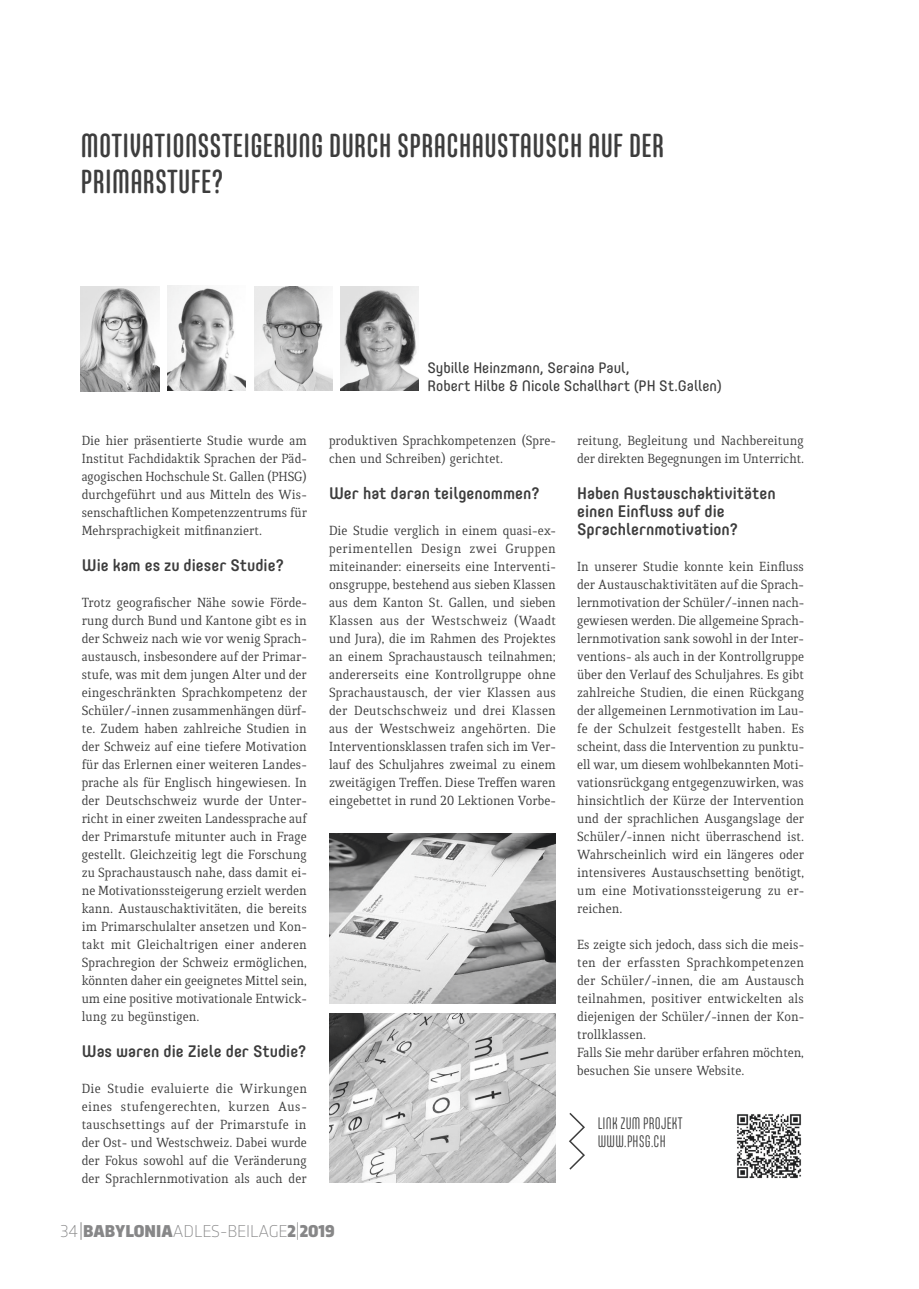
<style>
.page{position:relative;width:919px;height:1289px;background:#fff}
.page>*{position:absolute;margin:0;border:0;box-sizing:border-box;transform-origin:0 0}
.t1{font:500 33px/36px "Core Mellow 59 Cp";letter-spacing:.01em;color:#3d3d3d}
.t2{font:200 18px "Trasandina";color:#878788}
.t3{font:500 16.5px/18px "Core Mellow 55";color:#3d3d3d}
.t4{font:300 16.5px/18px "Core Mellow 39 Cp";letter-spacing:.01em;color:#3d3d3d}
.t5{font:15px/18px "Core Mellow 45";color:#3d3d3d}
.t6{font:14.25px/18px "Quiroga Serif Pro";color:#3d3d3d;text-align:justify}
.s1{font-weight:300}
.s2{font-weight:900}
</style>
<div class="page">
<img style="left:81px;top:286px;width:78px;height:105px">
<img style="left:167px;top:286px;width:79px;height:104px">
<img style="left:254px;top:286px;width:78px;height:104px">
<img style="left:340px;top:286px;width:79px;height:104px">
<img style="left:329px;top:833px;width:227px;height:170px">
<img style="left:329px;top:1013px;width:227px;height:169px">
<svg style="left:569px;top:1113px;width:16px;height:57px"></svg>
<img style="left:737px;top:1114px;width:64px;height:65px">
<h1 class="t1" style="left:81px;top:126px;width:584px">MOTIVATIONSSTEIGERUNG DURCH SPRACHAUSTAUSCH AUF DER<br>PRIMARSTUFE?</h1>
<p class="t6" style="left:82px;top:431px;width:227px">Die hier präsentierte Studie wurde am Institut Fachdidaktik Sprachen der Päd&shy;agogischen Hochschule St. Gallen (PHSG) durchgeführt und aus Mitteln des Wis&shy;senschaftlichen Kompetenzzentrums für Mehrsprachigkeit mitfinanziert.</p>
<p class="t3" style="left:82px;top:555px;width:203px">Wie kam es zu dieser Studie?</p>
<p class="t6" style="left:82px;top:593px;width:227px">Trotz geografischer Nähe sowie Förde&shy;rung durch Bund und Kantone gibt es in der Schweiz nach wie vor wenig Sprach&shy;austausch, insbesondere auf der Primar&shy;stufe, was mit dem jungen Alter und der eingeschränkten Sprachkompetenz der Schüler/-innen zusammenhängen dürf&shy;te. Zudem haben zahlreiche Studien in der Schweiz auf eine tiefere Motivation für das Erlernen einer weiteren Landes&shy;prache als für Englisch hingewiesen. In der Deutschschweiz wurde der Unter&shy;richt in einer zweiten Landessprache auf der Primarstufe mitunter auch in Frage gestellt. Gleichzeitig legt die Forschung zu Sprachaustausch nahe, dass damit ei&shy;ne Motivationssteigerung erzielt werden kann. Austauschaktivitäten, die bereits im Primarschulalter ansetzen und Kon&shy;takt mit Gleichaltrigen einer anderen Sprachregion der Schweiz ermöglichen, könnten daher ein geeignetes Mittel sein, um eine positive motivationale Entwick&shy;lung zu begünstigen.</p>
<p class="t3" style="left:82px;top:1041px;width:226px">Was waren die Ziele der Studie?</p>
<p class="t6" style="left:82px;top:1079px;width:227px">Die Studie evaluierte die Wirkungen eines stufengerechten, kurzen Aus&shy;tauschsettings auf der Primarstufe in der Ost- und Westschweiz. Dabei wurde der Fokus sowohl auf die Veränderung der Sprachlernmotivation als auch der</p>
<p class="t5" style="left:427px;top:358px;width:296px">Sybille Heinzmann, Seraina Paul,<br>Robert Hilbe &amp; Nicole Schallhart (PH St.Gallen)</p>
<p class="t6" style="left:329px;top:431px;width:228px">produktiven Sprachkompetenzen (Spre&shy;chen und Schreiben) gerichtet.</p>
<p class="t3" style="left:329px;top:483px;width:212px">Wer hat daran teilgenommen?</p>
<p class="t6" style="left:329px;top:521px;width:228px">Die Studie verglich in einem quasi-ex&shy;perimentellen Design zwei Gruppen miteinander: einerseits eine Interventi&shy;onsgruppe, bestehend aus sieben Klassen aus dem Kanton St. Gallen, und sieben Klassen aus der Westschweiz (Waadt und Jura), die im Rahmen des Projektes an einem Sprachaustausch teilnahmen; andererseits eine Kontrollgruppe ohne Sprachaustausch, der vier Klassen aus der Deutschschweiz und drei Klassen aus der Westschweiz angehörten. Die Interventionsklassen trafen sich im Ver&shy;lauf des Schuljahres zweimal zu einem zweitägigen Treffen. Diese Treffen waren eingebettet in rund 20 Lektionen Vorbe-</p>
<p class="t6" style="left:577px;top:431px;width:228px">reitung, Begleitung und Nachbereitung der direkten Begegnungen im Unterricht.</p>
<p class="t3" style="left:577px;top:483px;width:200px">Haben Austauschaktivitäten einen Einfluss auf die<br>Sprachlernmotivation?</p>
<p class="t6" style="left:577px;top:557px;width:228px">In unserer Studie konnte kein Einfluss der Austauschaktivitäten auf die Sprach&shy;lernmotivation der Schüler/-innen nach&shy;gewiesen werden. Die allgemeine Sprach&shy;lernmotivation sank sowohl in der Inter&shy;ventions- als auch in der Kontrollgruppe über den Verlauf des Schuljahres. Es gibt zahlreiche Studien, die einen Rückgang der allgemeinen Lernmotivation im Lau&shy;fe der Schulzeit festgestellt haben. Es scheint, dass die Intervention zu punktu&shy;ell war, um diesem wohlbekannten Moti&shy;vationsrückgang entgegenzuwirken, was hinsichtlich der Kürze der Intervention und der sprachlichen Ausgangslage der Schüler/-innen nicht überraschend ist.<br>Wahrscheinlich wird ein längeres oder intensiveres Austauschsetting benötigt, um eine Motivationssteigerung zu er&shy;reichen.</p>
<p class="t6" style="left:577px;top:935px;width:228px;text-align:left">Es zeigte sich jedoch, dass sich die meis&shy;ten der erfassten Sprachkompetenzen der Schüler/-innen, die am Austausch teilnahmen, positiver entwickelten als diejenigen der Schüler/-innen der Kon&shy;trollklassen.<br>Falls Sie mehr darüber erfahren möchten, besuchen Sie unsere Website.</p>
<p class="t4" style="left:597px;top:1114px;width:86px">LINK ZUM PROJEKT<br>WWW.PHSG.CH</p>
<p class="t2" style="left:60px;top:1218px;width:276px">34<span class="s1">|</span><span class="s2">BABYLONIA</span>ADLES-BEILAGE<span class="s2">2</span>|<span class="s2">2019</span></p>
</div>
